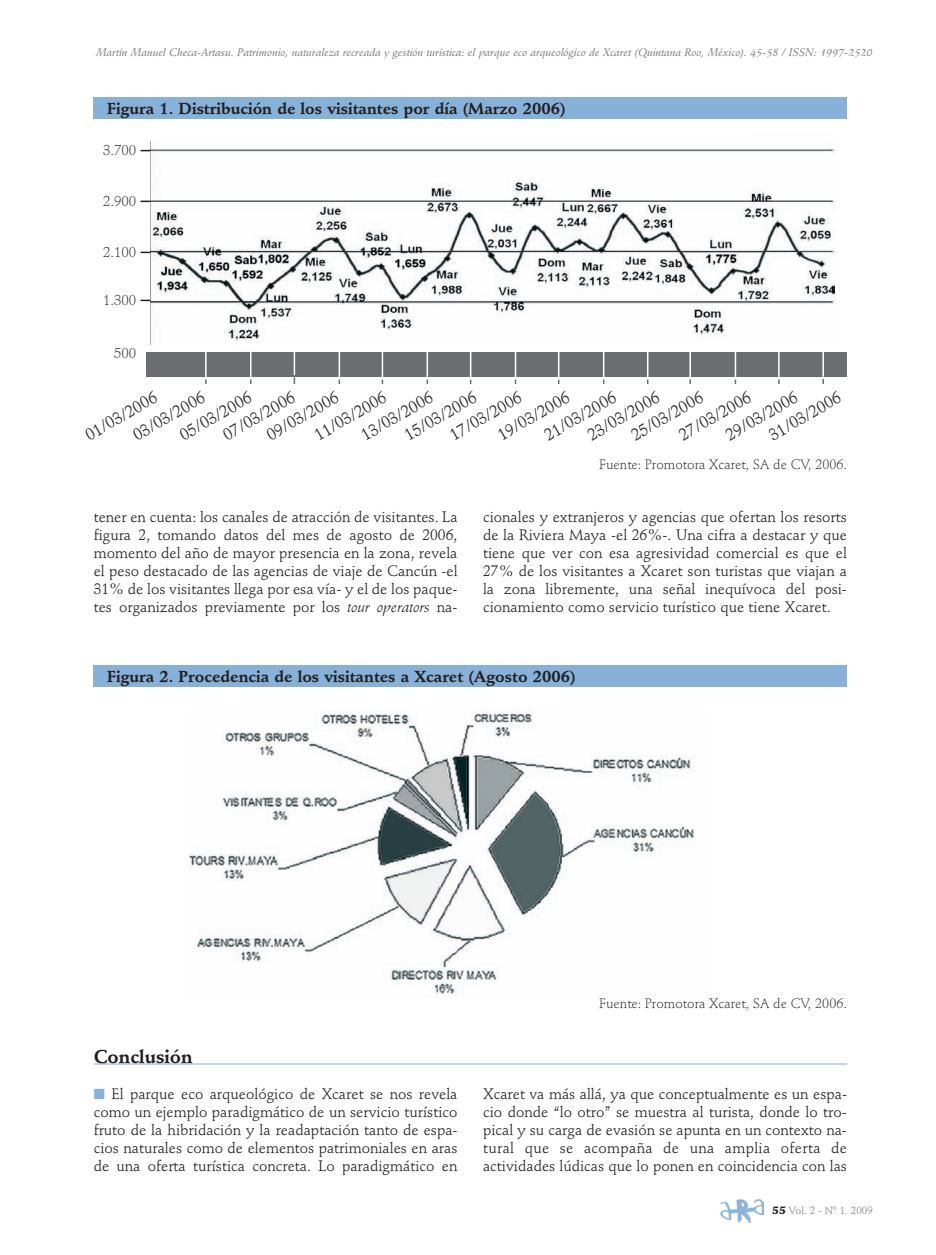
<style>
.page{position:relative;width:936px;height:1255px;background:#fff}
.page>*{position:absolute;margin:0;border:0;box-sizing:border-box;transform-origin:0 0}
.t1{font:700 18.3px "Stempel Schneidler";color:#231f20}
.t2{font:16.5px/23.2px "Stempel Schneidler";color:#231f20}
.t3{font:700 15.75px "Stempel Schneidler";color:#231f20}
.t4{font:15px/18px "Stempel Schneidler";color:#231f20;text-align:justify}
.t5{font:300 14.25px "Stempel Schneidler";color:#231f20}
.t6{font:300 13.5px "Stempel Schneidler";color:#231f20}
.t7{font:italic 10.8px "Stempel Schneidler Med";color:#808285}
.t8{font:10.5px "Stempel Schneidler";color:#808285}
.s1{font-style:italic}
.s2{color:#86b2d9}
.s3{font-weight:900;color:#231f20}
</style>
<div class="page">
<img style="left:720px;top:1199px;width:43px;height:23px">
<div style="left:146px;top:352px;width:700px;height:24px;background:#6c6d70"></div>
<hr style="left:205px;top:340px;width:1px;height:37px;background:#fff">
<hr style="left:205px;top:379px;width:1px;height:45px;background:#6c6d70">
<hr style="left:250px;top:340px;width:1px;height:37px;background:#fff">
<hr style="left:250px;top:379px;width:1px;height:45px;background:#6c6d70">
<hr style="left:293px;top:338px;width:2px;height:37px;background:#fff">
<hr style="left:293px;top:377px;width:2px;height:45px;background:#6c6d70">
<hr style="left:381px;top:340px;width:2px;height:37px;background:#fff">
<hr style="left:381px;top:379px;width:2px;height:45px;background:#6c6d70">
<hr style="left:338px;top:340px;width:2px;height:37px;background:#fff">
<hr style="left:338px;top:379px;width:2px;height:45px;background:#6c6d70">
<hr style="left:426px;top:340px;width:2px;height:37px;background:#fff">
<hr style="left:426px;top:379px;width:2px;height:45px;background:#6c6d70">
<hr style="left:470px;top:340px;width:1px;height:37px;background:#fff">
<hr style="left:470px;top:379px;width:1px;height:45px;background:#6c6d70">
<hr style="left:558px;top:340px;width:1px;height:37px;background:#fff">
<hr style="left:558px;top:379px;width:1px;height:45px;background:#6c6d70">
<hr style="left:603px;top:340px;width:1px;height:37px;background:#fff">
<hr style="left:603px;top:379px;width:1px;height:45px;background:#6c6d70">
<hr style="left:647px;top:340px;width:1px;height:37px;background:#fff">
<hr style="left:647px;top:379px;width:1px;height:45px;background:#6c6d70">
<hr style="left:689px;top:340px;width:2px;height:37px;background:#fff">
<hr style="left:689px;top:379px;width:2px;height:45px;background:#6c6d70">
<hr style="left:734px;top:340px;width:2px;height:37px;background:#fff">
<hr style="left:734px;top:379px;width:2px;height:45px;background:#6c6d70">
<hr style="left:778px;top:340px;width:1px;height:37px;background:#fff">
<hr style="left:778px;top:379px;width:1px;height:45px;background:#6c6d70">
<hr style="left:822px;top:340px;width:1px;height:37px;background:#fff">
<hr style="left:822px;top:379px;width:1px;height:44px;background:#6c6d70">
<hr style="left:514px;top:340px;width:2px;height:37px;background:#fff">
<hr style="left:514px;top:379px;width:2px;height:45px;background:#6c6d70">
<div style="left:54px;top:384px;width:792px;height:66px;background:#fff"></div>
<svg style="left:140px;top:251px;width:10px;height:2px"></svg>
<svg style="left:140px;top:200px;width:10px;height:2px"></svg>
<svg style="left:140px;top:299px;width:10px;height:2px"></svg>
<div style="left:94px;top:98px;width:752px;height:21px;background:#86b2d9"></div>
<div style="left:94px;top:665px;width:752px;height:22px;background:#86b2d9"></div>
<img style="left:150px;top:141px;width:684px;height:203px">
<img style="left:188px;top:709px;width:507px;height:285px">
<hr style="left:94px;top:1063px;width:752px;height:1px;background:#86b2d9">
<p class="t7" style="left:96px;top:48px;width:777px">Martín Manuel Checa-Artasu. Patrimonio, naturaleza recreada y gestión turística: el parque eco arqueológico de Xcaret (Quintana Roo, México). 45-58 / ISSN: 1997-2520</p>
<p class="t3" style="left:107px;top:102px;width:460px">Figura 1. Distribución de los visitantes por día (Marzo 2006)</p>
<p class="t5" style="left:103px;top:144px;width:35px">3.700</p>
<p class="t5" style="left:103px;top:196px;width:35px">2.900</p>
<p class="t5" style="left:103px;top:247px;width:35px">2.100</p>
<p class="t5" style="left:103px;top:294px;width:35px">1.300</p>
<p class="t5" style="left:114px;top:347px;width:24px">500</p>
<p class="t2" style="left:627px;top:427px;width:82px;rotate:-30deg">25/03/2006</p>
<p class="t2" style="left:765px;top:427px;width:82px;rotate:-30deg">31/03/2006</p>
<p class="t6" style="left:599px;top:458px;width:249px">Fuente: Promotora Xcaret, SA de CV, 2006.</p>
<p class="t2" style="left:446px;top:427px;width:82px;rotate:-30deg">17/03/2006</p>
<p class="t2" style="left:584px;top:427px;width:82px;rotate:-30deg">23/03/2006</p>
<p class="t2" style="left:710px;top:407px;width:82px;text-indent:-40px;rotate:-30deg">27/03/2006<br>29/03/2006</p>
<p class="t2" style="left:263px;top:427px;width:82px;rotate:-30deg">09/03/2006</p>
<p class="t2" style="left:401px;top:427px;width:82px;rotate:-30deg">15/03/2006</p>
<p class="t2" style="left:529px;top:407px;width:82px;text-indent:-40px;rotate:-30deg">19/03/2006<br>21/03/2006</p>
<p class="t2" style="left:81px;top:427px;width:82px;rotate:-30deg">01/03/2006</p>
<p class="t2" style="left:219px;top:427px;width:82px;rotate:-30deg">07/03/2006</p>
<p class="t2" style="left:346px;top:407px;width:82px;text-indent:-40px;rotate:-30deg">11/03/2006<br>13/03/2006</p>
<p class="t2" style="left:164px;top:407px;width:82px;text-indent:-40px;rotate:-30deg">03/03/2006<br>05/03/2006</p>
<p class="t4" style="left:94px;top:509px;width:365px">tener en cuenta: los canales de atracción de visitantes. La figura 2, tomando datos del mes de agosto de 2006, momento del año de mayor presencia en la zona, revela el peso destacado de las agencias de viaje de Cancún -el 31% de los visitantes llega por esa vía- y el de los paque&shy;tes organizados previamente por los <span class="s1">tour operators</span> na-</p>
<p class="t4" style="left:483px;top:509px;width:365px">cionales y extranjeros y agencias que ofertan los resorts de la Riviera Maya -el 26%-. Una cifra a destacar y que tiene que ver con esa agresividad comercial es que el 27% de los visitantes a Xcaret son turistas que viajan a la zona libremente, una señal inequívoca del posi&shy;cionamiento como servicio turístico que tiene Xcaret.</p>
<p class="t3" style="left:107px;top:670px;width:470px">Figura 2. Procedencia de los visitantes a Xcaret (Agosto 2006)</p>
<p class="t1" style="left:94px;top:1048px;width:101px">Conclusión</p>
<p class="t6" style="left:599px;top:997px;width:249px">Fuente: Promotora Xcaret, SA de CV, 2006.</p>
<p class="t4" style="left:94px;top:1085px;width:365px"><span class="s2">■</span> El parque eco arqueológico de Xcaret se nos revela como un ejemplo paradigmático de un servicio turístico fruto de la hibridación y la readaptación tanto de espa&shy;cios naturales como de elementos patrimoniales en aras de una oferta turística concreta. Lo paradigmático en</p>
<p class="t4" style="left:483px;top:1085px;width:365px">Xcaret va más allá, ya que conceptualmente es un espa&shy;cio donde “lo otro” se muestra al turista, donde lo tro&shy;pical y su carga de evasión se apunta en un contexto na&shy;tural que se acompaña de una amplia oferta de actividades lúdicas que lo ponen en coincidencia con las</p>
<p class="t8" style="left:772px;top:1205px;width:102px"><span class="s3">55</span> Vol. 2 - Nº 1. 2009</p>
</div>
